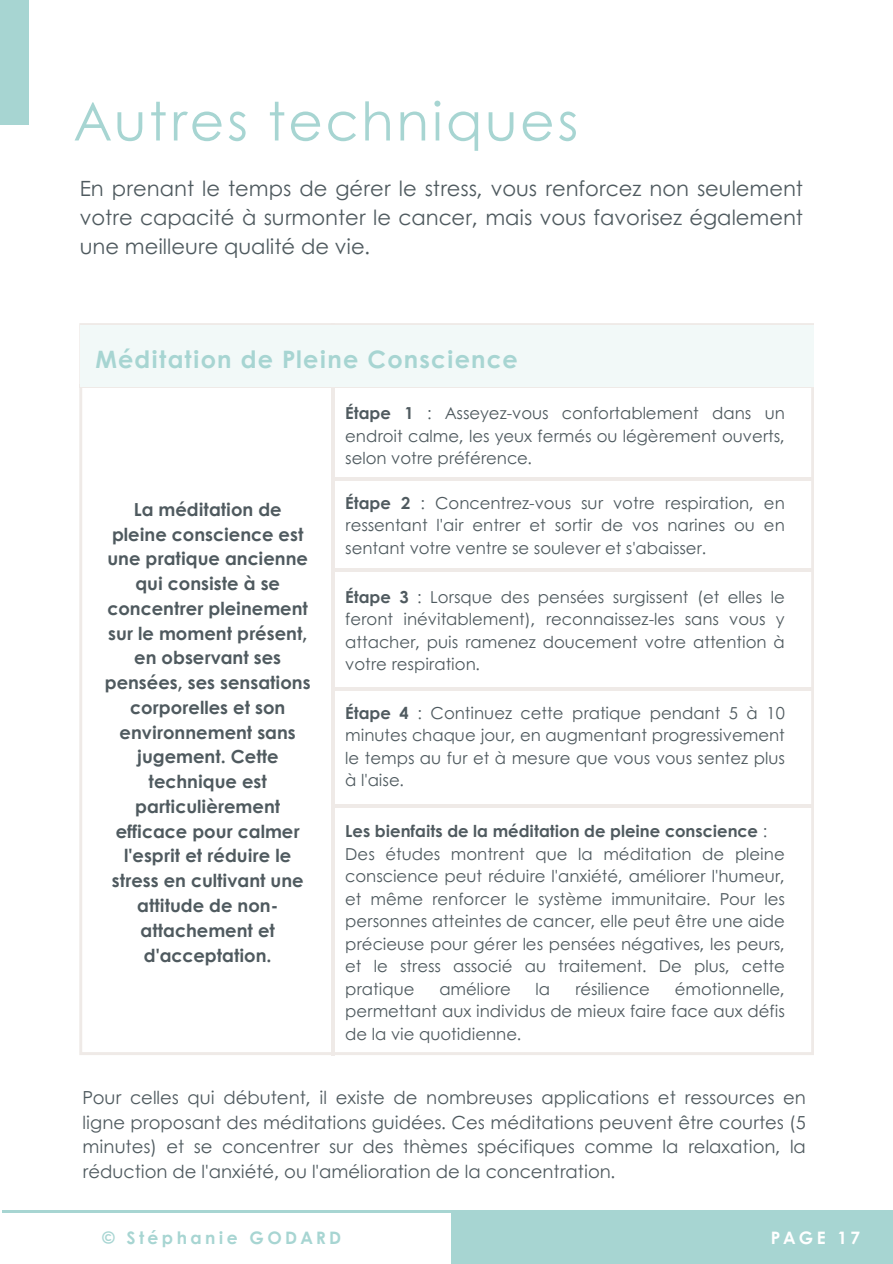
<style>
.page{position:relative;width:893px;height:1264px;background:#fff}
.page>*{position:absolute;margin:0;border:0;box-sizing:border-box;transform-origin:0 0}
.t1{font:53.1px "Century Gothic";letter-spacing:.05em;color:#a7d5d2}
.t2{font:700 24px "Century Gothic";letter-spacing:.05em;color:#a7d5d2}
.t3{font:21px/29.2px "Century Gothic";color:#4f5a5f;text-align:justify}
.t4{font:700 18px/24.8px "Century Gothic";color:#4f5a5f;text-align:center}
.t5{font:18px/24.8px "Century Gothic";color:#4f5a5f;text-align:justify}
.t6{font:700 17.1px "Century Gothic";letter-spacing:.2em;color:#a7d5d2}
.t7{font:700 17.1px "Century Gothic";letter-spacing:.2em;color:#fff}
.t8{font:16.5px/22.5px "Century Gothic";color:#4f5a5f;text-align:justify}
.t9{font:700 16.5px "Century Gothic";color:#4f5a5f}
.s1{font-weight:700}
.s2{font-weight:400}
</style>
<div class="page">
<div style="left:451px;top:1211px;width:441px;height:52px;background:#a7d5d2"></div>
<hr style="left:2px;top:1210px;width:890px;height:2px;background:#a7d5d2">
<svg style="left:79px;top:323px;width:735px;height:732px"></svg>
<hr style="left:79px;top:385px;width:735px;height:3px;background:#efeae7">
<hr style="left:333px;top:478px;width:481px;height:3px;background:#efeae7">
<hr style="left:331px;top:323px;width:3px;height:732px;background:#efeae7">
<div style="left:81px;top:325px;width:733px;height:61px;background:#f2f9f8"></div>
<div style="left:0;top:0;width:29px;height:124px;background:#a7d5d2"></div>
<hr style="left:333px;top:568px;width:481px;height:3px;background:#efeae7">
<hr style="left:333px;top:687px;width:481px;height:3px;background:#efeae7">
<hr style="left:333px;top:805px;width:481px;height:3px;background:#efeae7">
<p class="t1" style="left:74px;top:81px;width:505px">Autres techniques</p>
<h5 class="t3" style="left:80px;top:173px;width:724px">En prenant le temps de gérer le stress, vous renforcez non seulement votre capacité à surmonter le cancer, mais vous favorisez également une meilleure qualité de vie.</h5>
<h3 class="t2" style="left:95px;top:340px;width:424px">Méditation de Pleine Conscience</h3>
<h2 class="t4" style="left:105px;top:496px;width:207px">La méditation de pleine conscience est une pratique ancienne qui consiste à se concentrer pleinement sur le moment présent, en observant ses pensées, ses sensations corporelles et son environnement sans jugement. Cette technique est particulièrement efficace pour calmer l'esprit et réduire le stress en cultivant une attitude de non&shy;attachement et d'acceptation.</h2>
<p class="t8" style="left:345px;top:401px;width:441px"><span class="s1">Étape 1</span> : Asseyez-vous confortablement dans un endroit calme, les yeux fermés ou légèrement ouverts, selon votre préférence.</p>
<p class="t8" style="left:345px;top:491px;width:441px"><span class="s1">Étape 2</span> : Concentrez-vous sur votre respiration, en ressentant l'air entrer et sortir de vos narines ou en sentant votre ventre se soulever et s'abaisser.</p>
<p class="t8" style="left:345px;top:585px;width:441px"><span class="s1">Étape 3</span> : Lorsque des pensées surgissent (et elles le feront inévitablement), reconnaissez-les sans vous y attacher, puis ramenez doucement votre attention à votre respiration.</p>
<p class="t8" style="left:345px;top:701px;width:441px"><span class="s1">Étape 4</span> : Continuez cette pratique pendant 5 à 10 minutes chaque jour, en augmentant progressivement le temps au fur et à mesure que vous vous sentez plus à l'aise.</p>
<h4 class="t9" style="left:345px;top:818px;width:423px">Les bienfaits de la méditation de pleine conscience <span class="s2">:</span></h4>
<h5 class="t8" style="left:345px;top:841px;width:441px">Des études montrent que la méditation de pleine conscience peut réduire l'anxiété, améliorer l'humeur, et même renforcer le système immunitaire. Pour les personnes atteintes de cancer, elle peut être une aide précieuse pour gérer les pensées négatives, les peurs, et le stress associé au traitement. De plus, cette pratique</h5>
<h5 class="t8" style="left:345px;top:976px;width:441px;text-indent:329px">émotionnelle, permettant aux individus de mieux faire face aux défis de la vie quotidienne.</h5>
<h5 class="t8" style="left:439px;top:976px;width:73px">améliore</h5>
<h5 class="t8" style="left:535px;top:976px;width:16px">la</h5>
<h5 class="t8" style="left:575px;top:976px;width:76px">résilience</h5>
<p class="t5" style="left:83px;top:1084px;width:724px">Pour celles qui débutent, il existe de nombreuses applications et ressources en ligne proposant des méditations guidées. Ces méditations peuvent être courtes (5 minutes) et se concentrer sur des thèmes spécifiques comme la relaxation, la réduction de l'anxiété, ou l'amélioration de la concentration.</p>
<p class="t6" style="left:102px;top:1224px;width:240px">© Stéphanie GODARD</p>
<h1 class="t7" style="left:770px;top:1224px;width:91px">PAGE 17</h1>
</div>
